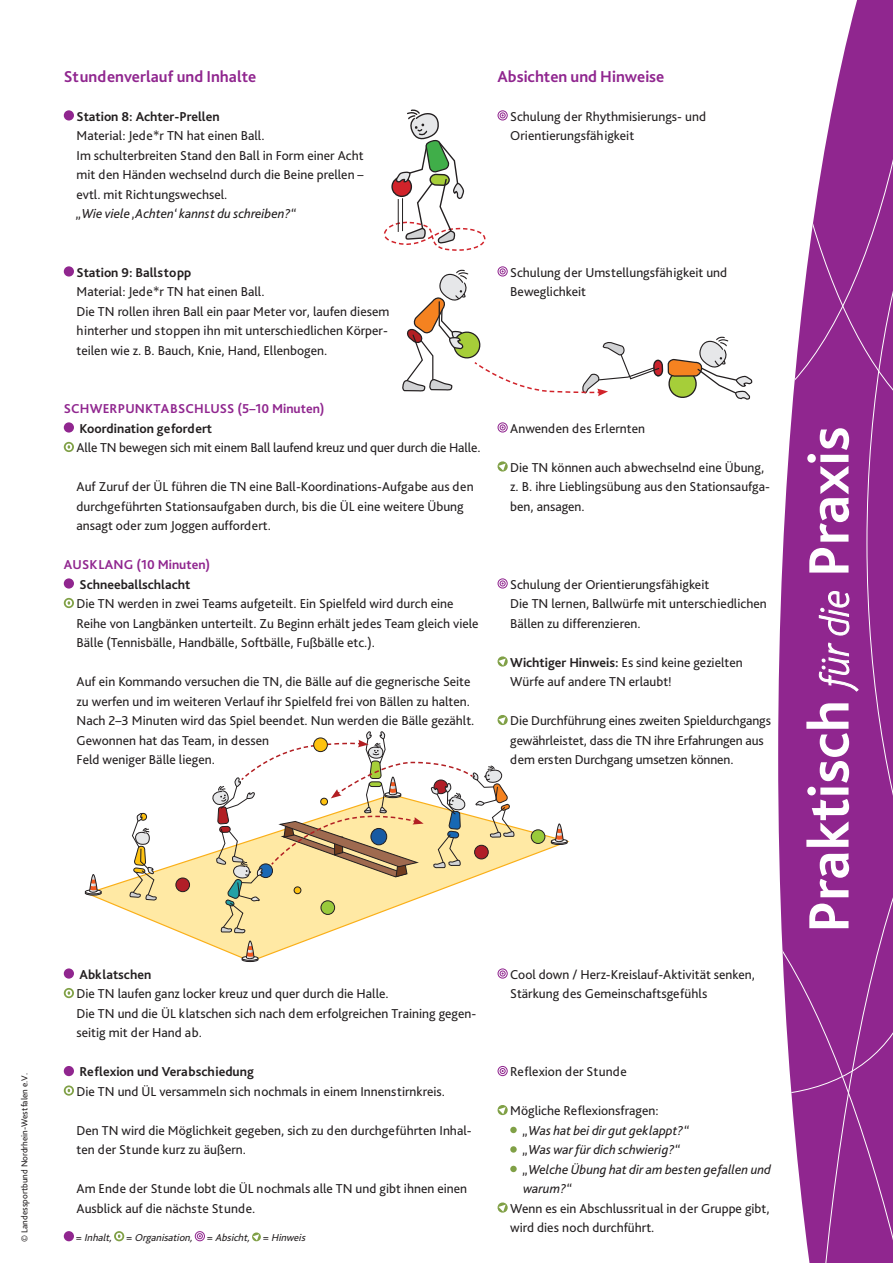
<style>
.page{position:relative;width:893px;height:1263px;background:#fff}
.page>*{position:absolute;margin:0;border:0;box-sizing:border-box;transform-origin:0 0}
.t1{font:700 16.5px "Bliss Pro";color:#90268f}
.t2{font:13.5px/19.5px "Bliss Pro";color:#231f20}
.t3{font:italic 13.5px/19.5px "Bliss Pro";color:#231f20}
.t4{font:700 13.5px "Bliss Pro";color:#231f20}
.t5{font:700 13.5px "Bliss Pro";letter-spacing:.015em;color:#90268f}
.t6{font:italic 10.5px "Bliss Pro";color:#231f20}
.t7{font:9px "Bliss Pro";color:#231f20}
.s1{font-weight:700}
.s2{font-style:normal}
</style>
<div class="page">
<svg style="left:852px;top:0;width:41px;height:18px"></svg>
<svg style="left:791px;top:1096px;width:16px;height:148px"></svg>
<div style="left:807px;top:1096px;width:86px;height:167px;background:#90268f"></div>
<svg style="left:778px;top:18px;width:115px;height:1078px"></svg>
<div style="left:64px;top:110px;width:10px;height:11px;background:#90268f;border-radius:50%"></div>
<div style="left:64px;top:266px;width:10px;height:11px;background:#90268f;border-radius:50%"></div>
<div style="left:64px;top:422px;width:10px;height:11px;background:#90268f;border-radius:50%"></div>
<svg style="left:64px;top:442px;width:10px;height:10px"></svg>
<svg style="left:66px;top:444px;width:6px;height:6px"></svg>
<div style="left:64px;top:578px;width:10px;height:11px;background:#90268f;border-radius:50%"></div>
<svg style="left:64px;top:598px;width:10px;height:10px"></svg>
<svg style="left:66px;top:600px;width:6px;height:6px"></svg>
<div style="left:64px;top:968px;width:10px;height:11px;background:#90268f;border-radius:50%"></div>
<svg style="left:64px;top:988px;width:10px;height:10px"></svg>
<svg style="left:66px;top:990px;width:6px;height:6px"></svg>
<div style="left:64px;top:1066px;width:10px;height:10px;background:#90268f;border-radius:50%"></div>
<svg style="left:64px;top:1085px;width:10px;height:11px"></svg>
<svg style="left:66px;top:1087px;width:6px;height:7px"></svg>
<svg style="left:497px;top:110px;width:11px;height:11px"></svg>
<svg style="left:497px;top:422px;width:11px;height:11px"></svg>
<svg style="left:497px;top:461px;width:11px;height:11px"></svg>
<svg style="left:497px;top:578px;width:11px;height:11px"></svg>
<svg style="left:497px;top:656px;width:11px;height:11px"></svg>
<svg style="left:497px;top:968px;width:11px;height:11px"></svg>
<svg style="left:497px;top:1066px;width:11px;height:10px"></svg>
<svg style="left:497px;top:1105px;width:11px;height:11px"></svg>
<div style="left:510px;top:1127px;width:7px;height:6px;background:#80a046;border-radius:50%"></div>
<svg style="left:510px;top:1146px;width:7px;height:7px"></svg>
<div style="left:510px;top:1166px;width:7px;height:6px;background:#80a046;border-radius:50%"></div>
<svg style="left:497px;top:1202px;width:11px;height:11px"></svg>
<div style="left:64px;top:1231px;width:10px;height:10px;background:#90268f;border-radius:50%"></div>
<svg style="left:114px;top:1231px;width:10px;height:10px"></svg>
<svg style="left:116px;top:1233px;width:6px;height:6px"></svg>
<svg style="left:195px;top:1231px;width:10px;height:10px"></svg>
<svg style="left:252px;top:1232px;width:9px;height:10px"></svg>
<svg style="left:383px;top:109px;width:103px;height:142px"></svg>
<hr style="left:402px;top:198px;width:1px;height:33px;background:#231f20">
<hr style="left:398px;top:199px;width:1px;height:33px;background:#231f20">
<svg style="left:402px;top:266px;width:351px;height:134px"></svg>
<svg style="left:86px;top:827px;width:484px;height:135px"></svg>
<div style="left:85px;top:891px;width:17px;height:4px;border:1px solid #231f20;border-radius:50%"></div>
<div style="left:85px;top:889px;width:17px;height:5px;border:1px solid #231f20;border-radius:50%"></div>
<svg style="left:89px;top:874px;width:9px;height:19px"></svg>
<div style="left:242px;top:957px;width:16px;height:5px;border:1px solid #231f20;border-radius:50%"></div>
<div style="left:242px;top:956px;width:16px;height:5px;border:1px solid #231f20;border-radius:50%"></div>
<svg style="left:246px;top:940px;width:9px;height:19px"></svg>
<hr style="left:551px;top:840px;width:16px;height:4px;background:#2c2829;border-radius:50%">
<div style="left:551px;top:840px;width:17px;height:5px;border:1px solid #231f20;border-radius:50%"></div>
<div style="left:551px;top:839px;width:17px;height:4px;border:1px solid #231f20;border-radius:50%"></div>
<svg style="left:555px;top:823px;width:9px;height:19px"></svg>
<svg style="left:129px;top:812px;width:28px;height:88px"></svg>
<svg style="left:211px;top:715px;width:304px;height:218px"></svg>
<div style="left:176px;top:878px;width:14px;height:14px;background:#b11e28;border-radius:50%"></div>
<div style="left:175px;top:877px;width:15px;height:15px;border:1px solid #231f20;border-radius:50%"></div>
<div style="left:531px;top:830px;width:14px;height:13px;background:#99ca3b;border-radius:50%"></div>
<div style="left:531px;top:829px;width:14px;height:15px;border:1px solid #231f20;border-radius:50%"></div>
<p class="t1" style="left:64px;top:66px;width:194px">Stundenverlauf und Inhalte</p>
<p class="t1" style="left:497px;top:66px;width:168px">Absichten und Hinweise</p>
<p class="t4" style="left:77px;top:108px;width:145px">Station 8: Achter-Prellen</p>
<p class="t2" style="left:77px;top:125px;width:289px">Material: Jede*r TN hat einen Ball.<br>Im schulterbreiten Stand den Ball in Form einer Acht mit den Händen wechselnd durch die Beine prellen – evtl. mit Richtungswechsel.</p>
<p class="t3" style="left:77px;top:203px;width:221px">„Wie viele ‚Achten‘ kannst du schreiben?“</p>
<p class="t4" style="left:77px;top:264px;width:116px">Station 9: Ballstopp</p>
<p class="t2" style="left:77px;top:281px;width:314px">Material: Jede*r TN hat einen Ball.<br>Die TN rollen ihren Ball ein paar Meter vor, laufen diesem hinterher und stoppen ihn mit unterschiedlichen Körper&shy;teilen wie z. B. Bauch, Knie, Hand, Ellenbogen.</p>
<p class="t5" style="left:64px;top:400px;width:262px">SCHWERPUNKTABSCHLUSS (5–10 Minuten)</p>
<p class="t4" style="left:80px;top:420px;width:134px">Koordination gefordert</p>
<p class="t2" style="left:77px;top:437px;width:405px">Alle TN bewegen sich mit einem Ball laufend kreuz und quer durch die Halle.</p>
<p class="t2" style="left:77px;top:476px;width:399px">Auf Zuruf der ÜL führen die TN eine Ball-Koordinations-Aufgabe aus den durchgeführten Stationsaufgaben durch, bis die ÜL eine weitere Übung ansagt oder zum Joggen auffordert.</p>
<p class="t5" style="left:64px;top:556px;width:148px">AUSKLANG (10 Minuten)</p>
<p class="t4" style="left:80px;top:576px;width:112px">Schneeballschlacht</p>
<p class="t2" style="left:77px;top:593px;width:404px">Die TN werden in zwei Teams aufgeteilt. Ein Spielfeld wird durch eine<br>Reihe von Langbänken unterteilt. Zu Beginn erhält jedes Team gleich viele<br>Bälle (Tennisbälle, Handbälle, Softbälle, Fußbälle etc.).</p>
<p class="t2" style="left:77px;top:671px;width:399px">Auf ein Kommando versuchen die TN, die Bälle auf die gegnerische Seite zu werfen und im weiteren Verlauf ihr Spielfeld frei von Bällen zu halten.<br>Nach 2–3 Minuten wird das Spiel beendet. Nun werden die Bälle gezählt.<br>Gewonnen hat das Team, in dessen<br>Feld weniger Bälle liegen.</p>
<p class="t2" style="left:510px;top:106px;width:197px">Schulung der Rhythmisierungs- und<br>Orientierungsfähigkeit</p>
<p class="t2" style="left:510px;top:262px;width:218px">Schulung der Umstellungsfähigkeit und<br>Beweglichkeit</p>
<p class="t2" style="left:510px;top:418px;width:136px">Anwenden des Erlernten</p>
<p class="t2" style="left:510px;top:457px;width:261px">Die TN können auch abwechselnd eine Übung, z. B. ihre Lieblingsübung aus den Stationsaufga&shy;ben, ansagen.</p>
<p class="t2" style="left:510px;top:574px;width:258px">Schulung der Orientierungsfähigkeit<br>Die TN lernen, Ballwürfe mit unterschiedlichen<br>Bällen zu differenzieren.</p>
<p class="t2" style="left:510px;top:652px;width:234px"><span class="s1">Wichtiger Hinweis:</span> Es sind keine gezielten<br>Würfe auf andere TN erlaubt!</p>
<p class="t2" style="left:510px;top:710px;width:262px">Die Durchführung eines zweiten Spieldurchgangs gewährleistet, dass die TN ihre Erfahrungen aus dem ersten Durchgang umsetzen können.</p>
<p class="t7" style="left:19px;top:1242px;width:170px;rotate:-90deg">© Landessportbund Nordrhein-Westfalen e.V.</p>
<p class="t4" style="left:80px;top:966px;width:73px">Abklatschen</p>
<p class="t2" style="left:77px;top:983px;width:401px">Die TN laufen ganz locker kreuz und quer durch die Halle.<br>Die TN und die ÜL klatschen sich nach dem erfolgreichen Training gegen&shy;seitig mit der Hand ab.</p>
<p class="t4" style="left:80px;top:1063px;width:176px">Reflexion und Verabschiedung</p>
<p class="t2" style="left:77px;top:1081px;width:370px">Die TN und ÜL versammeln sich nochmals in einem Innenstirnkreis.</p>
<p class="t2" style="left:77px;top:1120px;width:397px">Den TN wird die Möglichkeit gegeben, sich zu den durchgeführten Inhal&shy;ten der Stunde kurz zu äußern.</p>
<p class="t2" style="left:77px;top:1178px;width:392px">Am Ende der Stunde lobt die ÜL nochmals alle TN und gibt ihnen einen<br>Ausblick auf die nächste Stunde.</p>
<p class="t6" style="left:76px;top:1231px;width:233px"><span class="s2">=</span> Inhalt, <span class="s2">=</span> Organisation, <span class="s2">=</span> Absicht, <span class="s2">=</span> Hinweis</p>
<p class="t2" style="left:510px;top:964px;width:246px">Cool down / Herz-Kreislauf-Aktivität senken,<br>Stärkung des Gemeinschaftsgefühls</p>
<p class="t2" style="left:510px;top:1061px;width:118px">Reflexion der Stunde</p>
<p class="t2" style="left:510px;top:1100px;width:150px">Mögliche Reflexionsfragen:</p>
<p class="t3" style="left:523px;top:1120px;width:249px">„Was hat bei dir gut geklappt?“<br>„Was war für dich schwierig?“<br>„Welche Übung hat dir am besten gefallen und warum?“</p>
<p class="t2" style="left:510px;top:1198px;width:261px">Wenn es ein Abschlussritual in der Gruppe gibt, wird dies noch durchführt.</p>
</div>
